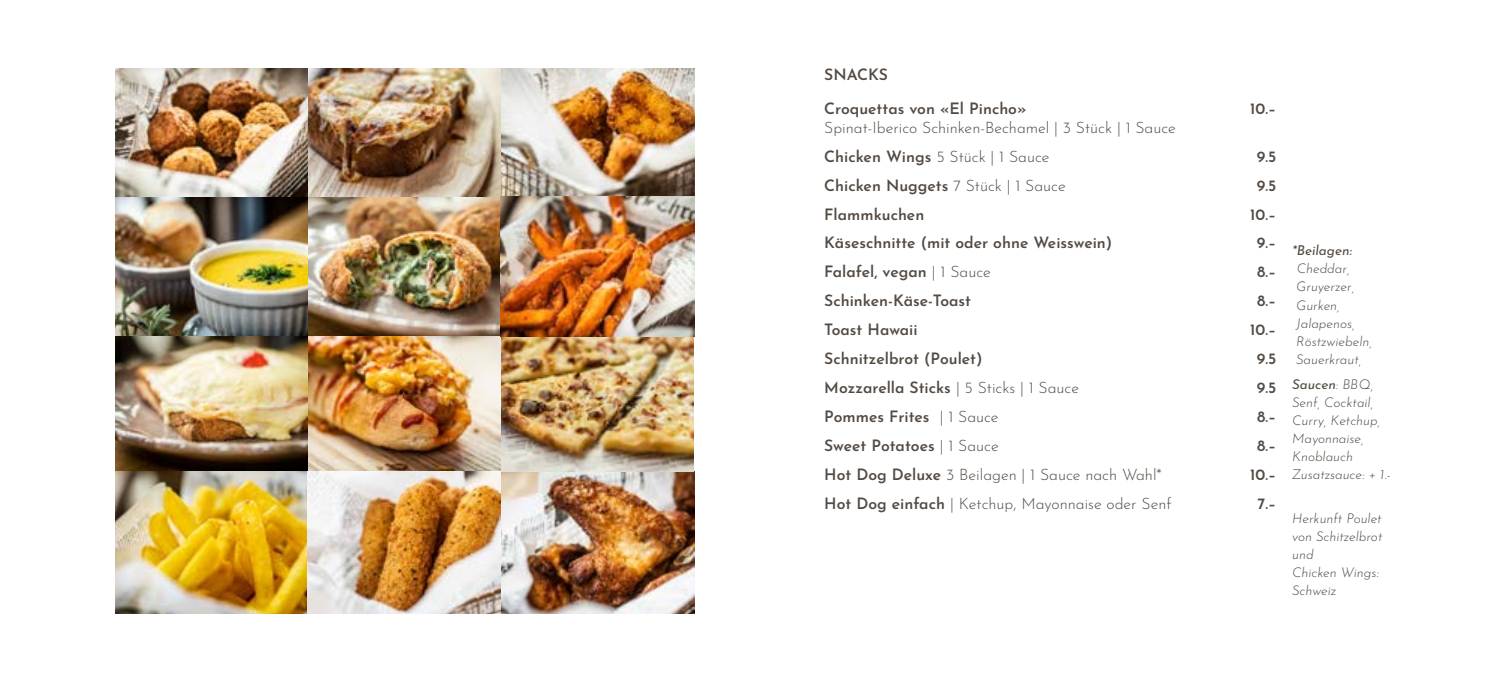
<style>
.page{position:relative;width:1489px;height:681px;background:#fff}
.page>*{position:absolute;margin:0;border:0;box-sizing:border-box;transform-origin:0 0}
.t1{font:600 15.75px/33.6px "Josefin Sans";color:#524a43}
.t2{font:300 15.75px "Josefin Sans";color:#524a43}
.t3{font:italic 300 13.5px/18px "Josefin Sans";color:#524a43}
.t4{font:italic 13.5px "Josefin Sans";color:#524a43}
.s1{font-weight:600}
.s2{font-weight:300}
.s3{font-weight:400}
</style>
<div class="page">
<img style="left:308px;top:197px;width:192px;height:139px">
<img style="left:308px;top:68px;width:387px;height:129px">
<img style="left:116px;top:68px;width:192px;height:545px">
<img style="left:500px;top:197px;width:194px;height:416px">
<img style="left:308px;top:336px;width:193px;height:277px">
<p class="t1" style="left:824px;top:56px;width:204px">SNACKS<br>Croquettas von «El Pincho»</p>
<p class="t2" style="left:824px;top:116px;width:353px">Spinat-Iberico Schinken-Bechamel | 3 Stück | 1 Sauce</p>
<p class="t1" style="left:1250px;top:90px;width:27px">10.–</p>
<p class="t2" style="left:824px;top:144px;width:227px"><span class="s1">Chicken Wings</span> 5 Stück | 1 Sauce</p>
<p class="t1" style="left:1256px;top:138px;width:21px">9.5</p>
<p class="t1" style="left:824px;top:167px;width:243px">Chicken Nuggets <span class="s2">7 Stück | 1 Sauce</span></p>
<p class="t1" style="left:1256px;top:167px;width:21px">9.5</p>
<p class="t1" style="left:824px;top:196px;width:102px">Flammkuchen</p>
<p class="t1" style="left:1250px;top:196px;width:27px">10.–</p>
<p class="t1" style="left:824px;top:225px;width:289px">Käseschnitte (mit oder ohne Weisswein)</p>
<p class="t1" style="left:1256px;top:225px;width:21px">9.–</p>
<p class="t1" style="left:824px;top:253px;width:168px">Falafel, vegan <span class="s2">| 1 Sauce</span></p>
<p class="t1" style="left:1256px;top:253px;width:21px">8.–</p>
<p class="t1" style="left:824px;top:282px;width:148px">Schinken-Käse-Toast</p>
<p class="t1" style="left:1256px;top:282px;width:21px">8.–</p>
<p class="t1" style="left:824px;top:311px;width:95px">Toast Hawaii</p>
<p class="t1" style="left:1250px;top:311px;width:27px">10.–</p>
<p class="t1" style="left:824px;top:340px;width:160px">Schnitzelbrot (Poulet)</p>
<p class="t1" style="left:1256px;top:340px;width:21px">9.5</p>
<p class="t1" style="left:824px;top:369px;width:256px">Mozzarella Sticks <span class="s2">| 5 Sticks | 1 Sauce</span></p>
<p class="t1" style="left:1256px;top:369px;width:21px">9.5</p>
<p class="t1" style="left:824px;top:398px;width:176px">Pommes Frites <span class="s2">| 1 Sauce</span></p>
<p class="t1" style="left:1256px;top:398px;width:21px">8.–</p>
<p class="t1" style="left:824px;top:427px;width:176px">Sweet Potatoes <span class="s2">| 1 Sauce</span></p>
<p class="t1" style="left:1256px;top:427px;width:21px">8.–</p>
<p class="t2" style="left:824px;top:462px;width:339px"><span class="s1">Hot Dog Deluxe</span> 3 Beilagen | 1 Sauce nach Wahl*</p>
<p class="t1" style="left:1250px;top:456px;width:27px">10.–</p>
<p class="t2" style="left:824px;top:491px;width:349px"><span class="s1">Hot Dog einfach</span> | Ketchup, Mayonnaise oder Senf</p>
<p class="t1" style="left:1257px;top:485px;width:20px">7.–</p>
<p class="t4" style="left:1292px;top:239px;width:61px">*Beilagen:</p>
<p class="t3" style="left:1296px;top:258px;width:77px">Cheddar,<br>Gruyerzer,<br>Gurken,<br>Jalapenos,<br>Röstzwiebeln,<br>Sauerkraut,</p>
<p class="t3" style="left:1292px;top:373px;width:100px"><span class="s3">Saucen</span>: BBQ,<br>Senf, Cocktail,<br>Curry, Ketchup,<br>Mayonnaise,<br>Knoblauch<br>Zusatzsauce: + 1.-</p>
<p class="t3" style="left:1292px;top:507px;width:92px">Herkunft Poulet von Schitzelbrot und<br>Chicken Wings:<br>Schweiz</p>
</div>
